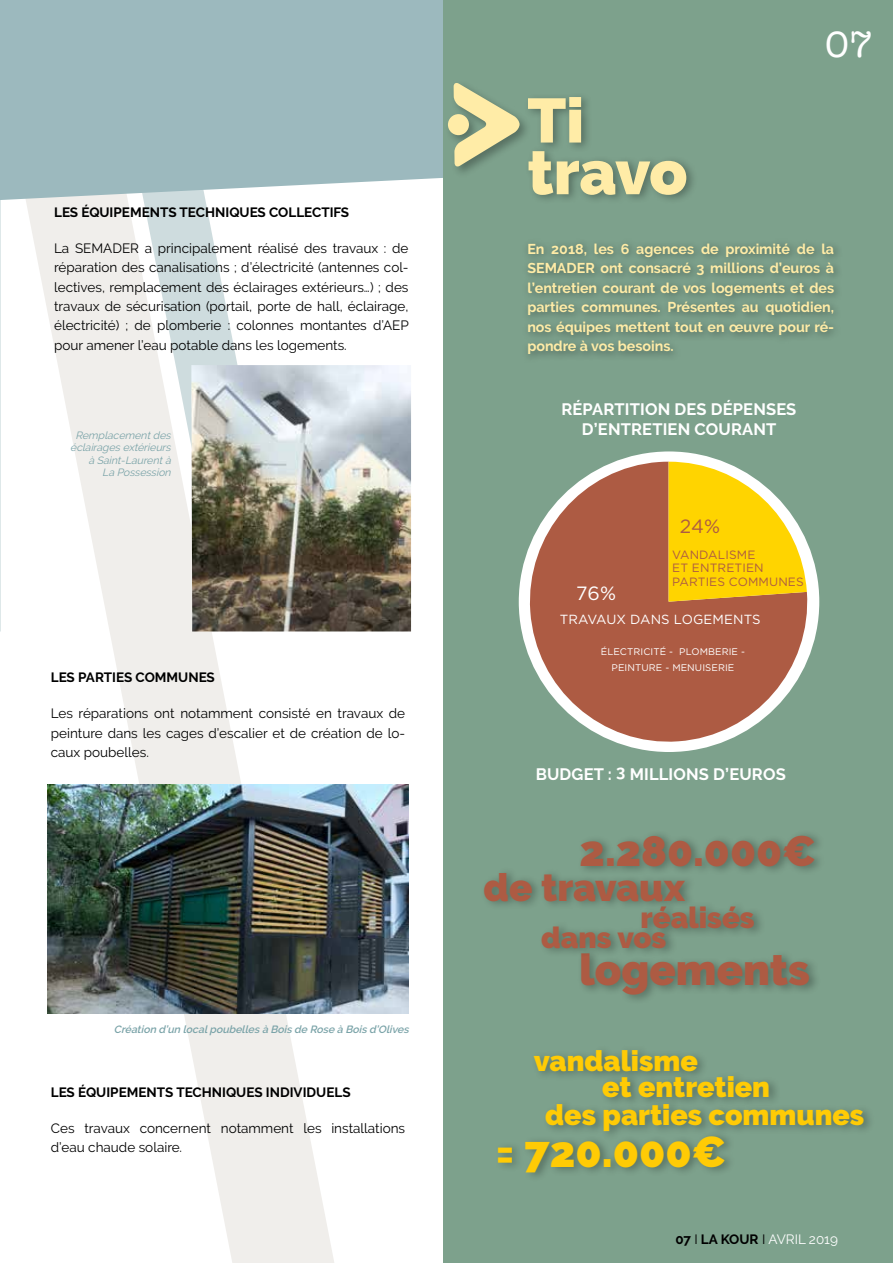
<style>
.page{position:relative;width:893px;height:1263px;background:#fff}
.page>*{position:absolute;margin:0;border:0;box-sizing:border-box;transform-origin:0 0}
.t1{font:900 62.4px "Raleway";letter-spacing:-.005em;color:#ffeca7}
.t2{font:900 43.35px "Raleway";color:#ad5b43}
.t3{font:900 42.9px "Raleway";color:#ffcb05}
.t4{font:900 42.45px "Raleway";color:#ad5b43}
.t5{font:900 38.4px "Raleway";color:#ad5b43}
.t6{font:37.5px "American Typewriter";color:#fff}
.t7{font:900 29.4px "Raleway";color:#ad5b43}
.t8{font:900 28.65px "Raleway";color:#ffcb05}
.t9{font:19.2px "Gotham";color:#ad5b43}
.t10{font:19.2px "Gotham";color:#fff}
.t11{font:700 16.5px/19.5px "Raleway";letter-spacing:.01em;color:#fff;text-align:center}
.t12{font:700 14.25px/19.5px "Raleway";color:#ffeca7;text-align:justify}
.t13{font:13.5px/19.5px "Raleway";color:#000;text-align:justify}
.t14{font:700 13.5px "Raleway";color:#000}
.t15{font:13.5px "Raleway";color:#fff}
.t16{font:13.2px "Gotham";letter-spacing:.01em;color:#fff}
.t17{font:12px/13.5px "Gotham";letter-spacing:.01em;color:#ad5b43}
.t18{font:italic 10.5px/12.6px "Raleway";color:#7aa3a8;text-align:right}
.t19{font:italic 600 10.5px "Raleway";color:#7aa3a8}
.t20{font:9.6px/15.1px "Gotham";letter-spacing:.01em;color:#fff;text-align:center}
.s1{font-weight:700;color:#000}
.s2{color:#000}
</style>
<div class="page">
<svg style="left:26px;top:200px;width:308px;height:1063px"></svg>
<img style="left:47px;top:784px;width:362px;height:230px">
<div style="left:0;top:0;width:444px;height:200px;background:#9cb9be"></div>
<div style="left:444px;top:0;width:449px;height:1263px;background:#7da18c"></div>
<div style="left:524px;top:91px;width:70px;height:62px;background:#000;opacity:.3"></div>
<div style="left:444px;top:80px;width:87px;height:98px;background:#000;opacity:.3"></div>
<svg style="left:454px;top:82px;width:66px;height:85px"></svg>
<div style="left:448px;top:114px;width:21px;height:21px;background:#ffeca7;border-radius:50%"></div>
<div style="left:524px;top:146px;width:174px;height:59px;background:#000;opacity:.3"></div>
<div style="left:522px;top:237px;width:321px;height:127px;background:#000;opacity:.4"></div>
<div style="left:495px;top:1130px;width:242px;height:52px;background:#000;opacity:.3"></div>
<div style="left:530px;top:1044px;width:179px;height:37px;background:#000;opacity:.3"></div>
<div style="left:599px;top:1071px;width:182px;height:36px;background:#000;opacity:.3"></div>
<div style="left:542px;top:1099px;width:333px;height:42px;background:#000;opacity:.3"></div>
<div style="left:577px;top:948px;width:244px;height:57px;background:#000;opacity:.3"></div>
<div style="left:639px;top:901px;width:128px;height:38px;background:#000;opacity:.3"></div>
<div style="left:481px;top:866px;width:215px;height:45px;background:#000;opacity:.3"></div>
<div style="left:539px;top:920px;width:139px;height:38px;background:#000;opacity:.3"></div>
<div style="left:577px;top:829px;width:249px;height:47px;background:#000;opacity:.3"></div>
<div style="left:519px;top:451px;width:300px;height:301px;background:#fff;border-radius:50%"></div>
<img style="left:191px;top:365px;width:220px;height:266px">
<svg style="left:525px;top:462px;width:287px;height:285px;fill:#ad5b43"></svg>
<svg style="left:669px;top:462px;width:138px;height:140px"></svg>
<p class="t14" style="left:54px;top:204px;width:297px">LES ÉQUIPEMENTS TECHNIQUES COLLECTIFS</p>
<p class="t13" style="left:54px;top:238px;width:356px">La SEMADER a principalement réalisé des travaux : de réparation des canalisations ; d’électricité (antennes col&shy;lectives, remplacement des éclairages extérieurs…) ; des travaux de sécurisation (portail, porte de hall, éclairage, électricité) ; de plomberie : colonnes montantes d’AEP pour amener l’eau potable dans les logements.</p>
<p class="t18" style="left:70px;top:429px;width:105px">Remplacementdes éclairagesextérieurs à Saint-Laurentà<br>La Possession</p>
<p class="t14" style="left:51px;top:670px;width:165px">LES PARTIES COMMUNES</p>
<p class="t13" style="left:51px;top:703px;width:356px">Les réparations ont notamment consisté en travaux de peinture dans les cages d’escalier et de création de lo&shy;caux poubelles.</p>
<p class="t19" style="left:114px;top:1023px;width:299px">Création d’un localpoubelles à Bois de Rose à Bois d’Olives</p>
<p class="t14" style="left:51px;top:1084px;width:301px">LES ÉQUIPEMENTS TECHNIQUES INDIVIDUELS</p>
<p class="t13" style="left:51px;top:1118px;width:356px">Ces travaux concernent notamment les installations d’eau chaude solaire.</p>
<h1 class="t1" style="left:527px;top:84px;width:58px">Ti</h1>
<h1 class="t1" style="left:527px;top:136px;width:162px">travo</h1>
<h3 class="t6" style="left:825px;top:16px;width:49px">07</h3>
<p class="t12" style="left:527px;top:239px;width:308px">En 2018, les 6 agences de proximité de la SEMADER ont consacré 3 millions d’euros à l’entretien courant de vos logements et des parties communes. Présentes au quotidien, nos équipes mettent tout en œuvre pour ré&shy;pondre à vos besoins.</p>
<p class="t11" style="left:561px;top:400px;width:236px">RÉPARTITION DES DÉPENSES<br>D’ENTRETIEN COURANT</p>
<h3 class="t10" style="left:576px;top:581px;width:41px">76%</h3>
<h3 class="t9" style="left:680px;top:514px;width:42px">24%</h3>
<p class="t17" style="left:672px;top:548px;width:133px">VANDALISME<br>ET ENTRETIEN<br>PARTIES COMMUNES</p>
<p class="t16" style="left:560px;top:611px;width:202px">TRAVAUX DANS LOGEMENTS</p>
<p class="t20" style="left:601px;top:644px;width:146px">ÉLECTRICITÉ - PLOMBERIE -<br>PEINTURE - MENUISERIE</p>
<p class="t11" style="left:536px;top:764px;width:252px">BUDGET : 3 MILLIONS D’EUROS</p>
<h3 class="t4" style="left:580px;top:826px;width:238px">2.280.000€</h3>
<h3 class="t5" style="left:484px;top:865px;width:203px">de travaux</h3>
<h3 class="t7" style="left:541px;top:920px;width:126px">dans vos</h3>
<h3 class="t7" style="left:641px;top:901px;width:116px">réalisés</h3>
<h2 class="t2" style="left:580px;top:945px;width:232px">logements</h2>
<h3 class="t8" style="left:534px;top:1044px;width:165px">vandalisme</h3>
<h3 class="t8" style="left:602px;top:1071px;width:169px">et entretien</h3>
<h3 class="t8" style="left:545px;top:1098px;width:321px">des parties communes</h3>
<h3 class="t3" style="left:496px;top:1126px;width:232px">= 720.000€</h3>
<p class="t15" style="left:676px;top:1231px;width:164px"><span class="s1">07</span> <span class="s2">I</span> <span class="s1">LA KOUR</span> <span class="s2">I</span> AVRIL 2019</p>
</div>
